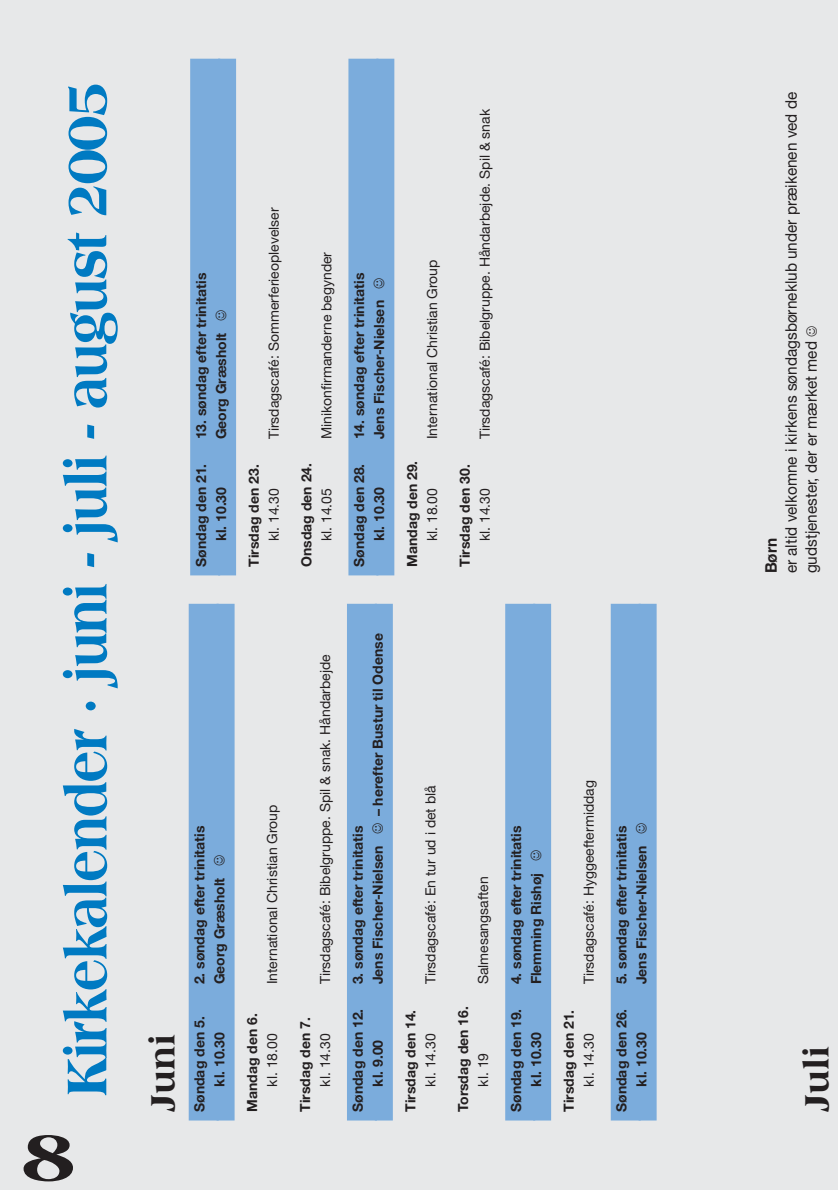
<style>
.page{position:relative;width:838px;height:1190px;background:#e7e8e9}
.page>*{position:absolute;margin:0;border:0;box-sizing:border-box;transform-origin:0 0}
.t1{font:800 72px "Americana";color:#231f20;scale:1.15 1}
.t2{font:800 60px "Americana";letter-spacing:-.035em;color:#007ac2;scale:.88 1}
.t3{font:800 36px "Americana";color:#231f20}
.t4{font:16px/20px "Helvetica Neue";color:#231f20;scale:.96 1}
.t5{font:700 16px "Helvetica Neue";color:#231f20;scale:.96 1}
.t6{font:700 14px "Helvetica Neue";color:#231f20}
.t7{font:14px "Helvetica Neue";color:#231f20}
</style>
<div class="page">
<div style="left:189px;top:604px;width:30px;height:517px;background:#7bacdc"></div>
<div style="left:217px;top:604px;width:18px;height:517px;background:#7bacdc"></div>
<div style="left:347px;top:604px;width:30px;height:517px;background:#7bacdc"></div>
<div style="left:375px;top:604px;width:18px;height:517px;background:#7bacdc"></div>
<div style="left:505px;top:604px;width:30px;height:517px;background:#7bacdc"></div>
<div style="left:533px;top:604px;width:18px;height:517px;background:#7bacdc"></div>
<div style="left:611px;top:604px;width:30px;height:517px;background:#7bacdc"></div>
<div style="left:639px;top:604px;width:18px;height:517px;background:#7bacdc"></div>
<div style="left:190px;top:59px;width:30px;height:516px;background:#7bacdc"></div>
<div style="left:218px;top:59px;width:18px;height:516px;background:#7bacdc"></div>
<div style="left:348px;top:59px;width:30px;height:516px;background:#7bacdc"></div>
<div style="left:376px;top:59px;width:18px;height:516px;background:#7bacdc"></div>
<h2 class="t2" style="left:58px;top:1097px;width:1154px;rotate:-90deg">Kirkekalender · juni - juli - august 2005</h2>
<h1 class="t1" style="left:21px;top:1123px;width:50px">8</h1>
<p class="t6" style="left:195px;top:439px;width:168px;rotate:-90deg">13. søndag efter trinitatis</p>
<p class="t6" style="left:215px;top:439px;width:131px;rotate:-90deg">Georg Græsholt ☺</p>
<p class="t6" style="left:195px;top:567px;width:105px;rotate:-90deg">Søndag den 21.</p>
<p class="t6" style="left:215px;top:541px;width:56px;rotate:-90deg">kl. 10.30</p>
<p class="t7" style="left:268px;top:439px;width:233px;rotate:-90deg">Tirsdagscafé: Sommerferieoplevelser</p>
<p class="t6" style="left:248px;top:567px;width:104px;rotate:-90deg">Tirsdag den 23.</p>
<p class="t7" style="left:268px;top:541px;width:55px;rotate:-90deg">kl. 14.30</p>
<p class="t7" style="left:321px;top:439px;width:189px;rotate:-90deg">Minikonfirmanderne begynder</p>
<p class="t6" style="left:301px;top:567px;width:105px;rotate:-90deg">Onsdag den 24.</p>
<p class="t7" style="left:321px;top:541px;width:55px;rotate:-90deg">kl. 14.05</p>
<p class="t6" style="left:353px;top:439px;width:168px;rotate:-90deg">14. søndag efter trinitatis</p>
<p class="t6" style="left:373px;top:439px;width:164px;rotate:-90deg">Jens Fischer-Nielsen ☺</p>
<p class="t6" style="left:353px;top:567px;width:105px;rotate:-90deg">Søndag den 28.</p>
<p class="t6" style="left:373px;top:541px;width:56px;rotate:-90deg">kl. 10.30</p>
<p class="t7" style="left:426px;top:439px;width:181px;rotate:-90deg">International Christian Group</p>
<p class="t6" style="left:406px;top:567px;width:108px;rotate:-90deg">Mandag den 29.</p>
<p class="t7" style="left:426px;top:541px;width:55px;rotate:-90deg">kl. 18.00</p>
<p class="t7" style="left:479px;top:439px;width:332px;rotate:-90deg">Tirsdagscafé: Bibelgruppe. Håndarbejde. Spil &amp; snak</p>
<p class="t6" style="left:459px;top:567px;width:104px;rotate:-90deg">Tirsdag den 30.</p>
<p class="t7" style="left:479px;top:541px;width:55px;rotate:-90deg">kl. 14.30</p>
<h3 class="t3" style="left:146px;top:1112px;width:79px;rotate:-90deg">Juni</h3>
<p class="t6" style="left:194px;top:984px;width:160px;rotate:-90deg">2. søndag efter trinitatis</p>
<p class="t6" style="left:214px;top:984px;width:131px;rotate:-90deg">Georg Græsholt ☺</p>
<p class="t6" style="left:194px;top:1112px;width:97px;rotate:-90deg">Søndag den 5.</p>
<p class="t6" style="left:214px;top:1087px;width:56px;rotate:-90deg">kl. 10.30</p>
<p class="t7" style="left:266px;top:984px;width:181px;rotate:-90deg">International Christian Group</p>
<p class="t6" style="left:246px;top:1112px;width:100px;rotate:-90deg">Mandag den 6.</p>
<p class="t7" style="left:266px;top:1087px;width:55px;rotate:-90deg">kl. 18.00</p>
<p class="t7" style="left:319px;top:984px;width:332px;rotate:-90deg">Tirsdagscafé: Bibelgruppe. Spil &amp; snak. Håndarbejde</p>
<p class="t6" style="left:299px;top:1112px;width:96px;rotate:-90deg">Tirsdag den 7.</p>
<p class="t7" style="left:319px;top:1087px;width:55px;rotate:-90deg">kl. 14.30</p>
<p class="t6" style="left:372px;top:984px;width:353px;rotate:-90deg">Jens Fischer-Nielsen ☺ – herefter Bustur til Odense</p>
<p class="t6" style="left:352px;top:984px;width:160px;rotate:-90deg">3. søndag efter trinitatis</p>
<p class="t6" style="left:352px;top:1112px;width:105px;rotate:-90deg">Søndag den 12.</p>
<p class="t6" style="left:372px;top:1087px;width:48px;rotate:-90deg">kl. 9.00</p>
<p class="t7" style="left:425px;top:984px;width:201px;rotate:-90deg">Tirsdagscafé: En tur ud i det blå</p>
<p class="t6" style="left:405px;top:1112px;width:104px;rotate:-90deg">Tirsdag den 14.</p>
<p class="t7" style="left:425px;top:1087px;width:55px;rotate:-90deg">kl. 14.30</p>
<p class="t7" style="left:477px;top:984px;width:109px;rotate:-90deg">Salmesangsaften</p>
<p class="t6" style="left:457px;top:1112px;width:107px;rotate:-90deg">Torsdag den 16.</p>
<p class="t7" style="left:477px;top:1087px;width:35px;rotate:-90deg">kl. 19</p>
<p class="t6" style="left:510px;top:984px;width:160px;rotate:-90deg">4. søndag efter trinitatis</p>
<p class="t6" style="left:530px;top:984px;width:136px;rotate:-90deg">Flemming Rishøj ☺</p>
<p class="t6" style="left:510px;top:1112px;width:105px;rotate:-90deg">Søndag den 19.</p>
<p class="t6" style="left:530px;top:1087px;width:56px;rotate:-90deg">kl. 10.30</p>
<p class="t7" style="left:583px;top:984px;width:206px;rotate:-90deg">Tirsdagscafé: Hyggeeftermiddag</p>
<p class="t6" style="left:563px;top:1112px;width:104px;rotate:-90deg">Tirsdag den 21.</p>
<p class="t7" style="left:583px;top:1087px;width:55px;rotate:-90deg">kl. 14.30</p>
<p class="t6" style="left:636px;top:984px;width:164px;rotate:-90deg">Jens Fischer-Nielsen ☺</p>
<p class="t6" style="left:616px;top:984px;width:160px;rotate:-90deg">5. søndag efter trinitatis</p>
<p class="t6" style="left:616px;top:1112px;width:105px;rotate:-90deg">Søndag den 26.</p>
<p class="t6" style="left:636px;top:1087px;width:56px;rotate:-90deg">kl. 10.30</p>
<p class="t5" style="left:764px;top:573px;width:39px;rotate:-90deg">Børn</p>
<p class="t4" style="left:782px;top:573px;width:503px;rotate:-90deg">er altid velkomne i kirkens søndagsbørneklub under præikenen ved de gudstjenester, der er mærket med ☺</p>
<h3 class="t3" style="left:800px;top:1112px;width:67px;rotate:-90deg">Juli</h3>
</div>
